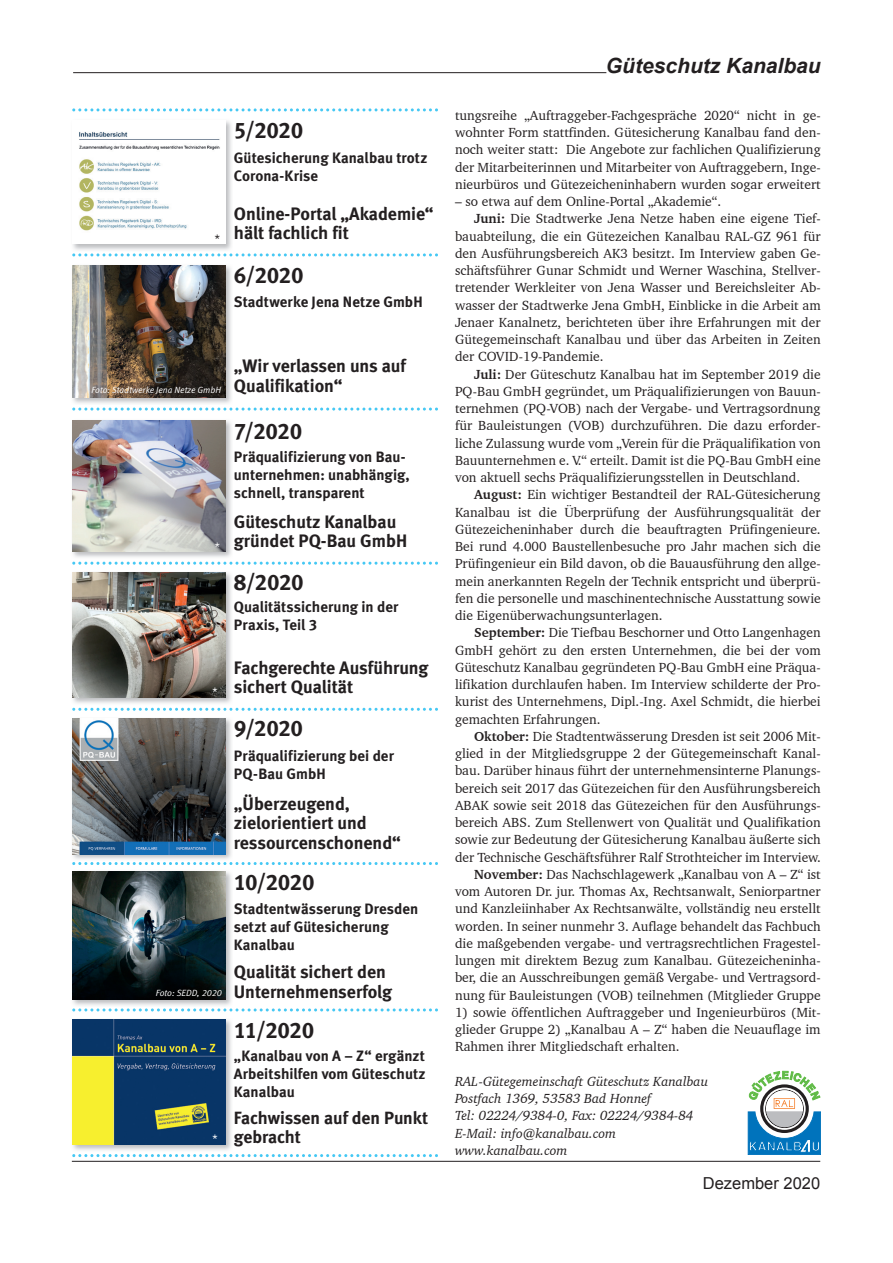
<style>
.page{position:relative;width:893px;height:1263px;background:#fff}
.page>*{position:absolute;margin:0;border:0;box-sizing:border-box;transform-origin:0 0}
.t1{font:22.5px "Meta Bold LF";letter-spacing:-.02em;color:#231f20}
.t2{font:italic 700 21px "Arial";color:#231f20}
.t3{font:18px/19.5px "Meta Bold LF";color:#231f20}
.t4{font:17.7px/19.5px "Meta Bold LF";color:#231f20}
.t5{font:16.5px "Arial";color:#231f20}
.t6{font:15px/18px "Meta Bold LF";color:#231f20}
.t7{font:13.5px/17.2px "Charter BT";color:#231f20;text-align:justify}
.t8{font:italic 13.5px/17.2px "Charter BT";color:#231f20}
.t9{font:italic 12px "Meta Normal LF";color:#fff}
.t10{font:italic 12px "Meta Normal LF";color:#231f20}
.t11{font:italic 9px "Meta Normal LF";color:#fff}
.s1{font-weight:700}
</style>
<div class="page">
<hr style="left:73px;top:72px;width:533px;height:1px;background:#231f20">
<hr style="left:72px;top:1161px;width:748px;height:1px;background:#231f20">
<svg style="left:748px;top:1071px;width:73px;height:84px"></svg>
<img style="left:73px;top:121px;width:159px;height:129px">
<img style="left:73px;top:121px;width:152px;height:123px">
<svg style="left:72px;top:253px;width:366px;height:3px"></svg>
<svg style="left:72px;top:108px;width:366px;height:3px"></svg>
<img style="left:72px;top:265px;width:159px;height:139px">
<img style="left:72px;top:265px;width:153px;height:132px">
<svg style="left:72px;top:408px;width:366px;height:3px"></svg>
<img style="left:73px;top:420px;width:159px;height:137px">
<img style="left:72px;top:420px;width:153px;height:132px">
<svg style="left:72px;top:562px;width:366px;height:3px"></svg>
<img style="left:72px;top:572px;width:159px;height:131px">
<img style="left:72px;top:573px;width:153px;height:125px">
<svg style="left:72px;top:708px;width:366px;height:3px"></svg>
<img style="left:72px;top:718px;width:160px;height:141px">
<img style="left:72px;top:719px;width:153px;height:135px">
<svg style="left:72px;top:862px;width:366px;height:3px"></svg>
<img style="left:72px;top:871px;width:160px;height:135px">
<img style="left:72px;top:871px;width:153px;height:128px">
<svg style="left:72px;top:1008px;width:366px;height:3px"></svg>
<img style="left:72px;top:1019px;width:159px;height:131px">
<img style="left:72px;top:1020px;width:153px;height:124px">
<svg style="left:72px;top:1154px;width:366px;height:3px"></svg>
<p class="t10" style="left:214px;top:231px;width:7px">*</p>
<h1 class="t1" style="left:234px;top:117px;width:71px">5/2020</h1>
<p class="t6" style="left:234px;top:148px;width:195px">Gütesicherung Kanalbau trotz<br>Corona-Krise</p>
<h3 class="t3" style="left:234px;top:204px;width:201px">Online-Portal „Akademie“ hält fachlich fit</h3>
<h1 class="t1" style="left:234px;top:262px;width:71px">6/2020</h1>
<p class="t6" style="left:234px;top:292px;width:190px">Stadtwerke Jena Netze GmbH</p>
<p class="t11" style="left:91px;top:385px;width:131px">Foto: Stadtwerke Jena Netze GmbH</p>
<p class="t9" style="left:214px;top:539px;width:7px">*</p>
<p class="t9" style="left:212px;top:685px;width:7px">*</p>
<p class="t9" style="left:214px;top:829px;width:7px">*</p>
<p class="t11" style="left:156px;top:987px;width:67px">Foto: SEDD, 2020</p>
<p class="t9" style="left:212px;top:1132px;width:7px">*</p>
<h3 class="t3" style="left:234px;top:356px;width:174px">„Wir verlassen uns auf<br>Qualifikation“</h3>
<h1 class="t1" style="left:234px;top:418px;width:70px">7/2020</h1>
<p class="t6" style="left:234px;top:447px;width:177px">Präqualifizierung von Bau&shy;unternehmen: unabhängig, schnell, transparent</p>
<h3 class="t3" style="left:234px;top:511px;width:175px">Güteschutz Kanalbau gründet PQ-Bau GmbH</h3>
<h1 class="t1" style="left:234px;top:569px;width:72px">8/2020</h1>
<p class="t6" style="left:234px;top:598px;width:166px">Qualitätssicherung in der<br>Praxis, Teil 3</p>
<h3 class="t3" style="left:234px;top:658px;width:196px">Fachgerechte Ausführung sichert Qualität</h3>
<h1 class="t1" style="left:234px;top:715px;width:71px">9/2020</h1>
<p class="t6" style="left:234px;top:746px;width:162px">Präqualifizierung bei der<br>PQ-Bau GmbH</p>
<h3 class="t3" style="left:234px;top:793px;width:169px">„Überzeugend, zielorientiert und ressourcenschonend“</h3>
<h1 class="t1" style="left:234px;top:868px;width:82px">10/2020</h1>
<p class="t6" style="left:234px;top:899px;width:186px">Stadtentwässerung Dresden setzt auf Gütesicherung<br>Kanalbau</p>
<h3 class="t3" style="left:234px;top:962px;width:160px">Qualität sichert den<br>Unternehmenserfolg</h3>
<h1 class="t1" style="left:234px;top:1016px;width:82px">11/2020</h1>
<p class="t6" style="left:234px;top:1046px;width:193px;text-align:justify">„Kanalbau von A – Z“ ergänzt Arbeitshilfen vom Güteschutz Kanalbau</p>
<h3 class="t4" style="left:234px;top:1107px;width:196px">Fachwissen auf den Punkt gebracht</h3>
<h2 class="t2" style="left:606px;top:53px;width:216px">Güteschutz Kanalbau</h2>
<p class="t7" style="left:455px;top:106px;width:367px">tungsreihe „Auftraggeber-Fachgespräche 2020“ nicht in ge&shy;wohnter Form stattfinden. Gütesicherung Kanalbau fand den&shy;noch weiter statt: Die Angebote zur fachlichen Qualifizierung der Mitarbeiterinnen und Mitarbeiter von Auftraggebern, Inge&shy;nieurbüros und Gütezeicheninhabern wurden sogar erweitert</p>
<p class="t7" style="left:455px;top:193px;width:268px">– so etwa auf dem Online-Portal „Akademie“.</p>
<p class="t7" style="left:474px;top:210px;width:348px"><span class="s1">Juni:</span> Die Stadtwerke Jena Netze haben eine eigene Tief-</p>
<p class="t7" style="left:455px;top:227px;width:367px">bauabteilung, die ein Gütezeichen Kanalbau RAL-GZ 961 für</p>
<p class="t7" style="left:455px;top:244px;width:367px">den Ausführungsbereich AK3 besitzt. Im Interview gaben Ge-</p>
<p class="t7" style="left:455px;top:262px;width:367px">schäftsführer Gunar Schmidt und Werner Waschina, Stellver-</p>
<p class="t7" style="left:455px;top:279px;width:367px">tretender Werkleiter von Jena Wasser und Bereichsleiter Ab-</p>
<p class="t7" style="left:455px;top:296px;width:367px">wasser der Stadtwerke Jena GmbH, Einblicke in die Arbeit am</p>
<p class="t7" style="left:455px;top:313px;width:367px">Jenaer Kanalnetz, berichteten über ihre Erfahrungen mit der</p>
<p class="t7" style="left:455px;top:331px;width:367px">Gütegemeinschaft Kanalbau und über das Arbeiten in Zeiten</p>
<p class="t7" style="left:455px;top:348px;width:150px">der COVID-19-Pandemie.</p>
<p class="t7" style="left:474px;top:365px;width:348px"><span class="s1">Juli:</span> Der Güteschutz Kanalbau hat im September 2019 die</p>
<p class="t7" style="left:455px;top:382px;width:367px">PQ-Bau GmbH gegründet, um Präqualifizierungen von Bauun-</p>
<p class="t7" style="left:455px;top:400px;width:367px">ternehmen (PQ-VOB) nach der Vergabe- und Vertragsordnung</p>
<p class="t7" style="left:455px;top:417px;width:367px">für Bauleistungen (VOB) durchzuführen. Die dazu erforder-</p>
<p class="t7" style="left:455px;top:434px;width:367px">liche Zulassung wurde vom „Verein für die Präqualifikation von</p>
<p class="t7" style="left:455px;top:451px;width:367px">Bauunternehmen e. V.“ erteilt. Damit ist die PQ-Bau GmbH eine</p>
<p class="t7" style="left:455px;top:469px;width:347px">von aktuell sechs Präqualifizierungsstellen in Deutschland.</p>
<p class="t7" style="left:474px;top:486px;width:348px"><span class="s1">August:</span> Ein wichtiger Bestandteil der RAL-Gütesicherung</p>
<p class="t7" style="left:455px;top:503px;width:367px">Kanalbau ist die Überprüfung der Ausführungsqualität der</p>
<p class="t7" style="left:455px;top:520px;width:367px">Güte zeicheninhaber durch die beauftragten Prüfingenieure.</p>
<p class="t7" style="left:455px;top:538px;width:367px">Bei rund 4.000 Baustellenbesuche pro Jahr machen sich die</p>
<p class="t7" style="left:455px;top:555px;width:367px">Prüfingenieur ein Bild davon, ob die Bauausführung den allge-</p>
<p class="t7" style="left:455px;top:572px;width:367px">mein anerkannten Regeln der Technik entspricht und überprü-</p>
<p class="t7" style="left:455px;top:589px;width:367px">fen die personelle und maschinentechnische Ausstattung sowie</p>
<p class="t7" style="left:455px;top:607px;width:209px">die Eigen überwachungsunterlagen.</p>
<p class="t7" style="left:474px;top:624px;width:348px"><span class="s1">September:</span> Die Tiefbau Beschorner und Otto Langenhagen</p>
<p class="t7" style="left:455px;top:641px;width:367px">GmbH gehört zu den ersten Unternehmen, die bei der vom</p>
<p class="t7" style="left:455px;top:658px;width:367px">Güte schutz Kanalbau gegründeten PQ-Bau GmbH eine Präqua-</p>
<p class="t7" style="left:455px;top:676px;width:367px">lifikation durchlaufen haben. Im Interview schilderte der Pro-</p>
<p class="t7" style="left:455px;top:693px;width:367px">kurist des Unternehmens, Dipl.-Ing. Axel Schmidt, die hierbei</p>
<p class="t7" style="left:455px;top:710px;width:147px">gemachten Erfahrungen.</p>
<p class="t7" style="left:474px;top:727px;width:348px"><span class="s1">Oktober:</span> Die Stadtentwässerung Dresden ist seit 2006 Mit-</p>
<p class="t7" style="left:455px;top:745px;width:367px">glied in der Mitgliedsgruppe 2 der Gütegemeinschaft Kanal-</p>
<p class="t7" style="left:455px;top:762px;width:367px">bau. Darüber hinaus führt der unternehmensinterne Planungs-</p>
<p class="t7" style="left:455px;top:779px;width:367px">bereich seit 2017 das Gütezeichen für den Ausführungsbereich</p>
<p class="t7" style="left:455px;top:796px;width:367px">ABAK sowie seit 2018 das Gütezeichen für den Ausführungs-</p>
<p class="t7" style="left:455px;top:814px;width:367px">bereich ABS. Zum Stellenwert von Qualität und Qualifikation</p>
<p class="t7" style="left:455px;top:831px;width:367px">sowie zur Bedeutung der Gütesicherung Kanalbau äußerte sich</p>
<p class="t7" style="left:455px;top:848px;width:367px">der Technische Geschäftsführer Ralf Strothteicher im Interview.</p>
<p class="t7" style="left:474px;top:865px;width:348px"><span class="s1">November:</span> Das Nachschlagewerk „Kanalbau von A – Z“ ist</p>
<p class="t7" style="left:455px;top:883px;width:367px">vom Autoren Dr. jur. Thomas Ax, Rechtsanwalt, Seniorpartner</p>
<p class="t7" style="left:455px;top:900px;width:367px">und Kanzleiinhaber Ax Rechtsanwälte, vollständig neu erstellt</p>
<p class="t7" style="left:455px;top:917px;width:367px">worden. In seiner nunmehr 3. Auflage behandelt das Fachbuch</p>
<p class="t7" style="left:455px;top:934px;width:367px">die maßgebenden vergabe- und vertragsrechtlichen Fragestel-</p>
<p class="t7" style="left:455px;top:952px;width:367px">lungen mit direktem Bezug zum Kanalbau. Gütezeicheninha-</p>
<p class="t7" style="left:455px;top:969px;width:367px">ber, die an Ausschreibungen gemäß Vergabe- und Vertragsord-</p>
<p class="t7" style="left:455px;top:986px;width:367px">nung für Bauleistungen (VOB) teilnehmen (Mitglieder Gruppe</p>
<p class="t7" style="left:455px;top:1003px;width:367px">1) sowie öffentlichen Auftraggeber und Ingenieurbüros (Mit&shy;glieder Gruppe 2) „Kanalbau A – Z“ haben die Neuauflage im Rahmen ihrer Mitgliedschaft erhalten.</p>
<p class="t8" style="left:455px;top:1072px;width:255px">RAL-Gütegemeinschaft Güteschutz Kanalbau<br>Postfach 1369, 53583 Bad Honnef<br>Tel: 02224/9384-0, Fax: 02224/9384-84<br>E-Mail: info@kanalbau.com www.kanalbau.com</p>
<p class="t5" style="left:703px;top:1174px;width:119px">Dezember 2020</p>
</div>
